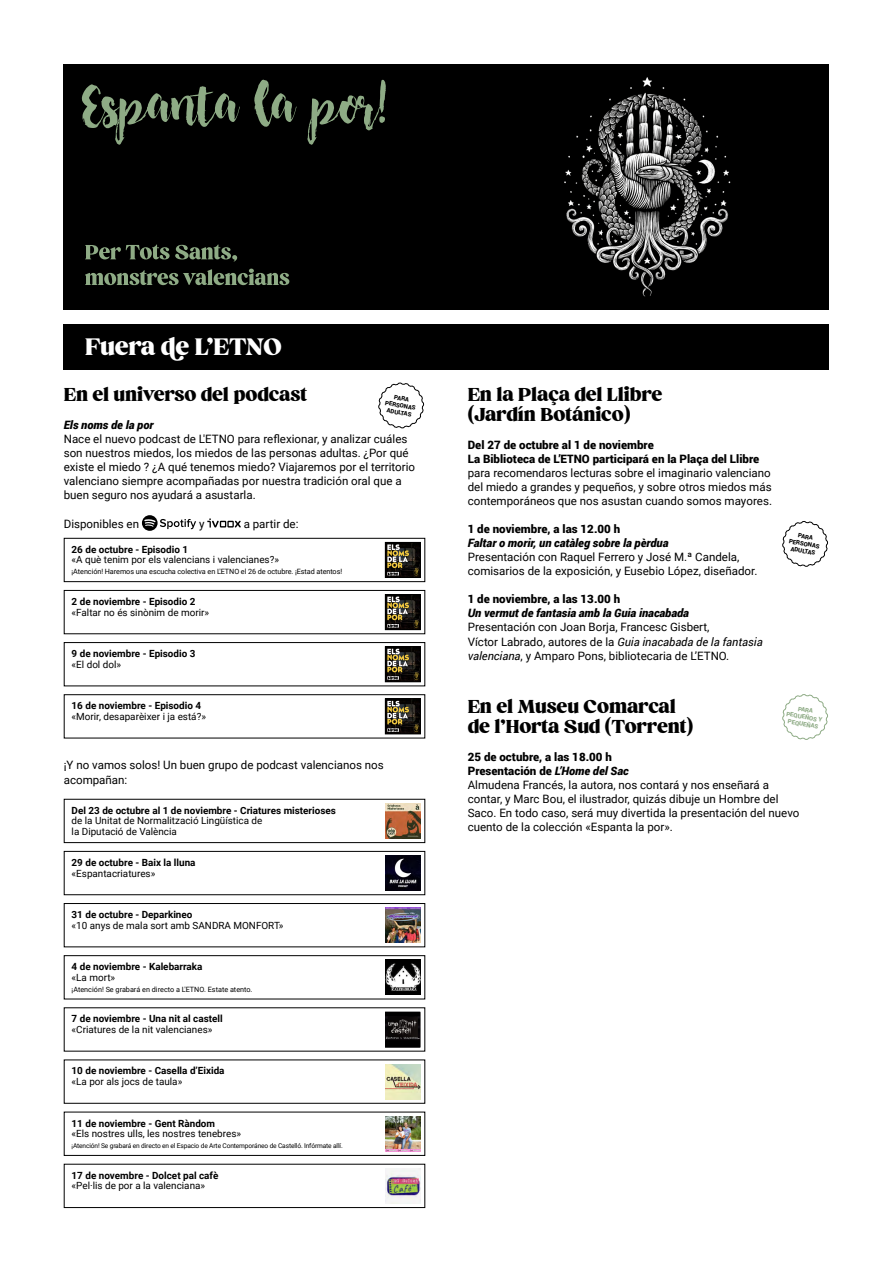
<style>
.page{position:relative;width:893px;height:1263px;background:#fff}
.page>*{position:absolute;margin:0;border:0;box-sizing:border-box;transform-origin:0 0}
.t1{font:31.5px "Briston";color:#fff}
.t2{font:24.75px/19.8px "Briston";color:#000}
.t3{font:11.55px/14px "Roboto";color:#000}
.t4{font:900 11.55px/14px "Roboto";color:#000}
.t5{font:italic 900 11.55px "Roboto";color:#000}
.t6{font:9.9px/10.6px "Roboto";color:#000}
.t7{font:700 9.9px "Roboto";color:#000}
.t8{font:7.2px "Roboto";letter-spacing:-.01em;color:#000}
.t9{font:6.6px "Roboto";letter-spacing:-.02em;color:#000}
.t10{font:900 6px/7.2px "Roboto";color:#000;text-align:center}
.t11{font:900 6px/7.2px "Roboto";color:#8eab85;text-align:center}
.s1{font-style:italic}
.s2{font-weight:900}
.s3{font-weight:900;font-style:italic}
</style>
<div class="page">
<div style="left:64px;top:64px;width:765px;height:245px;background:#000"></div>
<svg style="left:82px;top:80px;width:304px;height:65px"></svg>
<img style="left:564px;top:77px;width:167px;height:220px">
<svg style="left:85px;top:269px;width:204px;height:16px"></svg>
<svg style="left:85px;top:244px;width:152px;height:18px"></svg>
<div style="left:64px;top:324px;width:765px;height:46px;background:#000"></div>
<svg style="left:782px;top:521px;width:46px;height:46px"></svg>
<svg style="left:782px;top:694px;width:46px;height:46px"></svg>
<svg style="left:142px;top:515px;width:54px;height:16px"></svg>
<svg style="left:207px;top:518px;width:34px;height:10px"></svg>
<div style="left:64px;top:694px;width:361px;height:44px;border:1px solid #000"></div>
<div style="left:385px;top:699px;width:35px;height:35px;border:1px solid #000"></div>
<svg style="left:387px;top:701px;width:31px;height:31px"></svg>
<div style="left:64px;top:642px;width:361px;height:44px;border:1px solid #000"></div>
<div style="left:385px;top:647px;width:35px;height:35px;border:1px solid #000"></div>
<svg style="left:387px;top:649px;width:31px;height:31px"></svg>
<div style="left:64px;top:590px;width:361px;height:44px;border:1px solid #000"></div>
<img style="left:387px;top:596px;width:31px;height:1px">
<div style="left:385px;top:594px;width:35px;height:36px;border:1px solid #000"></div>
<svg style="left:387px;top:597px;width:31px;height:31px"></svg>
<div style="left:64px;top:538px;width:361px;height:44px;border:1px solid #000"></div>
<img style="left:387px;top:575px;width:31px;height:1px">
<div style="left:385px;top:542px;width:35px;height:36px;border:1px solid #000"></div>
<svg style="left:387px;top:544px;width:31px;height:31px"></svg>
<div style="left:64px;top:799px;width:361px;height:44px;border:1px solid #000"></div>
<img style="left:385px;top:803px;width:35px;height:35px">
<svg style="left:378px;top:383px;width:46px;height:45px"></svg>
<div style="left:64px;top:851px;width:361px;height:44px;border:1px solid #000"></div>
<img style="left:385px;top:855px;width:35px;height:35px">
<div style="left:64px;top:903px;width:361px;height:44px;border:1px solid #000"></div>
<img style="left:385px;top:908px;width:35px;height:35px">
<div style="left:64px;top:955px;width:361px;height:44px;border:1px solid #000"></div>
<img style="left:385px;top:960px;width:35px;height:35px">
<img style="left:385px;top:1012px;width:35px;height:35px">
<img style="left:385px;top:1116px;width:35px;height:35px">
<div style="left:64px;top:1112px;width:361px;height:44px;border:1px solid #000"></div>
<img style="left:385px;top:1168px;width:35px;height:35px">
<div style="left:64px;top:1164px;width:361px;height:44px;border:1px solid #000"></div>
<img style="left:385px;top:1064px;width:35px;height:35px">
<div style="left:64px;top:1059px;width:361px;height:45px;border:1px solid #000"></div>
<h1 class="t1" style="left:85px;top:331px;width:198px">Fuera de L’ETNO</h1>
<h2 class="t2" style="left:64px;top:385px;width:245px">En el universo del podcast</h2>
<p class="t5" style="left:64px;top:417px;width:91px">Els noms de la por</p>
<p class="t3" style="left:64px;top:432px;width:353px">Nace el nuevo podcast de L'ETNO para reflexionar, y analizar cuáles son nuestros miedos, los miedos de las personas adultas. ¿Por qué existe el miedo ? ¿A qué tenemos miedo? Viajaremos por el territorio valenciano siempre acompañadas por nuestra tradición oral que a buen seguro nos ayudará a asustarla.</p>
<p class="t3" style="left:64px;top:516px;width:77px">Disponibles en</p>
<p class="t3" style="left:199px;top:516px;width:7px">y</p>
<p class="t3" style="left:244px;top:516px;width:56px">a partir de:</p>
<p class="t10" style="left:387px;top:392px;width:32px;rotate:10deg">PARA<br>PERSONAS<br>ADULTAS</p>
<p class="t7" style="left:72px;top:542px;width:118px">26 de octubre - Episodio 1</p>
<p class="t6" style="left:72px;top:554px;width:209px">«A què tenim por els valencians i valencianes?»</p>
<p class="t8" style="left:72px;top:567px;width:272px">¡Atención! Haremos una escucha colectiva en L'ETNO el 26 de octubre. ¡Estad atentos!</p>
<p class="t7" style="left:72px;top:594px;width:125px">2 de noviembre - Episodio 2</p>
<p class="t6" style="left:72px;top:606px;width:139px">«Faltar no és sinònim de morir»</p>
<p class="t7" style="left:72px;top:647px;width:125px">9 de noviembre - Episodio 3</p>
<p class="t6" style="left:72px;top:658px;width:51px">«El dol dol»</p>
<p class="t7" style="left:72px;top:699px;width:131px">16 de noviembre - Episodio 4</p>
<p class="t6" style="left:72px;top:711px;width:136px">«Morir, desaparèixer i ja está?»</p>
<p class="t3" style="left:64px;top:758px;width:321px">¡Y no vamos solos! Un buen grupo de podcast valencianos nos acompañan:</p>
<p class="t7" style="left:72px;top:803px;width:266px">Del 23 de octubre al 1 de noviembre - Criatures misterioses</p>
<p class="t6" style="left:72px;top:815px;width:192px">de la Unitat de Normalització Lingüística de la Diputació de València</p>
<p class="t7" style="left:72px;top:855px;width:125px">29 de octubre - Baix la lluna</p>
<p class="t6" style="left:72px;top:867px;width:85px">«Espantacriatures»</p>
<p class="t7" style="left:72px;top:907px;width:122px">31 de octubre - Deparkineo</p>
<p class="t6" style="left:72px;top:919px;width:213px">«10 anys de mala sort amb SANDRA MONFORT»</p>
<p class="t7" style="left:72px;top:960px;width:132px">4 de noviembre - Kalebarraka</p>
<p class="t6" style="left:72px;top:972px;width:45px">«La mort»</p>
<p class="t8" style="left:72px;top:984px;width:182px">¡Atención! Se grabará en directo a L'ETNO. Estate atento.</p>
<p class="t7" style="left:72px;top:1012px;width:153px">7 de noviembre - Una nit al castell</p>
<p class="t6" style="left:72px;top:1024px;width:142px">«Criatures de la nit valencianes»</p>
<p class="t7" style="left:72px;top:1064px;width:154px">10 de noviembre - Casella d’Eixida</p>
<p class="t6" style="left:72px;top:1076px;width:112px">«La por als jocs de taula»</p>
<p class="t7" style="left:72px;top:1116px;width:145px">11 de noviembre - Gent Ràndom</p>
<p class="t6" style="left:72px;top:1128px;width:171px">«Els nostres ulls, les nostres tenebres»</p>
<p class="t9" style="left:72px;top:1141px;width:273px">¡Atención! Se grabará en directo en el Espacio de Arte Contemporáneo de Castelló. Infórmate allí.</p>
<p class="t7" style="left:72px;top:1168px;width:148px">17 de novembre - Dolcet pal cafè</p>
<p class="t6" style="left:72px;top:1180px;width:135px">«Pel·lis de por a la valenciana»</p>
<h2 class="t2" style="left:468px;top:385px;width:196px">En la Plaça del Llibre (Jardín Botánico)</h2>
<p class="t4" style="left:468px;top:438px;width:293px">Del 27 de octubre al 1 de noviembre<br>La Biblioteca de L’ETNO participará en la Plaça del Llibre</p>
<p class="t3" style="left:468px;top:466px;width:306px;text-align:justify">para recomendaros lecturas sobre el imaginario valenciano del miedo a grandes y pequeños, y sobre otros miedos más contemporáneos que nos asustan cuando somos mayores.</p>
<p class="t4" style="left:468px;top:522px;width:154px">1 de noviembre, a las 12.00 h</p>
<p class="t5" style="left:468px;top:535px;width:202px">Faltar o morir, un catàleg sobre la pèrdua</p>
<p class="t3" style="left:468px;top:550px;width:291px">Presentación con Raquel Ferrero y José M.ª Candela, comisarios de la exposición, y Eusebio López, diseñador.</p>
<p class="t4" style="left:468px;top:592px;width:154px">1 de noviembre, a las 13.00 h</p>
<p class="t5" style="left:468px;top:605px;width:223px">Un vermut de fantasia amb la Guia inacabada</p>
<p class="t3" style="left:468px;top:620px;width:296px">Presentación con Joan Borja, Francesc Gisbert,<br>Víctor Labrado, autores de la <span class="s1">Guia inacabada de la fantasia valenciana</span>, y Amparo Pons, bibliotecaria de L’ETNO.</p>
<p class="t10" style="left:791px;top:530px;width:32px;rotate:10deg">PARA<br>PERSONAS<br>ADULTAS</p>
<h2 class="t2" style="left:468px;top:696px;width:227px">En el Museu Comarcal de l’Horta Sud (Torrent)</h2>
<p class="t3" style="left:468px;top:749px;width:333px"><span class="s2">25 de octubre, a las 18.00 h<br>Presentación de</span> <span class="s3">L’Home del Sac<br></span>Almudena Francés, la autora, nos contará y nos enseñará a contar, y Marc Bou, el ilustrador, quizás dibuje un Hombre del Saco. En todo caso, será muy divertida la presentación del nuevo cuento de la colección «Espanta la por».</p>
<p class="t11" style="left:788px;top:703px;width:38px;rotate:10deg">PARA<br>PEQUEÑOS Y<br>PEQUEÑAS</p>
</div>
